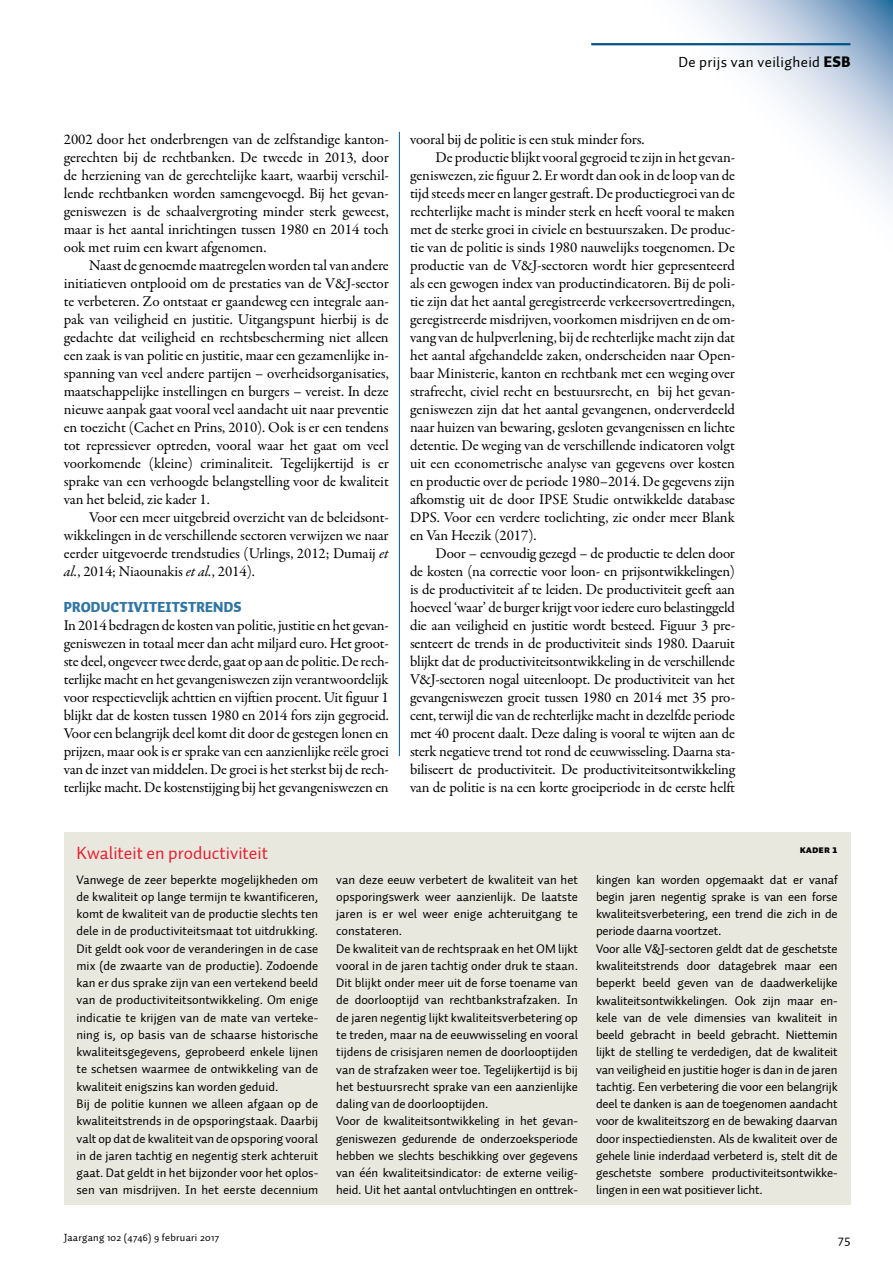
<style>
.page{position:relative;width:893px;height:1263px;background:#fff}
.page>*{position:absolute;margin:0;border:0;box-sizing:border-box;transform-origin:0 0}
.t1{font:18px "Auto 1";color:#e42231}
.t2{font:15px/18px "Garamond Premr Pro";letter-spacing:-.01em;color:#000;text-align:justify}
.t3{font:15px "Auto 1";letter-spacing:.025em;color:#000}
.t4{font:900 14.25px "Auto 1";letter-spacing:.01em;color:#3276a4}
.t5{font:13.5px "Auto 1";color:#000}
.t6{font:12.75px/17.2px "Auto 1";color:#000}
.t7{font:10.5px "Auto 1";letter-spacing:.025em;color:#000}
.t8{font:10.5px "Auto 1 Black Sm Cp";color:#000}
.s1{font-weight:900}
.s2{font-style:italic}
</style>
<div class="page">
<svg style="left:641px;top:0;width:252px;height:208px"></svg>
<hr style="left:591px;top:43px;width:259px;height:2px;background:#005387">
<div style="left:64px;top:832px;width:786px;height:372px;background:#e9e8df"></div>
<hr style="left:399px;top:132px;width:1px;height:624px;background:#005387">
<p class="t3" style="left:678px;top:53px;width:174px">De prijs van veiligheid <span class="s1">ESB</span></p>
<p class="t2" style="left:64px;top:131px;width:327px">2002 door het onderbrengen van de zelfstandige kanton&shy;gerechten bij de rechtbanken. De tweede in 2013, door de herziening van de gerechtelijke kaart, waarbij verschil&shy;lende rechtbanken worden samengevoegd. Bij het gevan&shy;geniswezen is de schaalvergroting minder sterk geweest, maar is het aantal inrichtingen tussen 1980 en 2014 toch ook met ruim een kwart afgenomen.</p>
<p class="t2" style="left:64px;top:257px;width:327px;text-indent:26px">Naast de genoemde maatregelen worden tal van andere initiatieven ontplooid om de prestaties van de V&amp;J-sector te verbeteren. Zo ontstaat er gaandeweg een integrale aan&shy;pak van veiligheid en justitie. Uitgangspunt hierbij is de gedachte dat veiligheid en rechtsbescherming niet alleen een zaak is van politie en justitie, maar een gezamenlijke in&shy;spanning van veel andere partijen – overheidsorganisaties, maatschappelijke instellingen en burgers – vereist. In deze nieuwe aanpak gaat vooral veel aandacht uit naar preventie en toezicht (Cachet en Prins, 2010). Ook is er een tendens tot repressiever optreden, vooral waar het gaat om veel voorkomende (kleine) criminaliteit. Tegelijkertijd is er sprake van een verhoogde belangstelling voor de kwaliteit van het beleid, zie kader 1.</p>
<p class="t2" style="left:64px;top:509px;width:326px;text-indent:26px">Voor een meer uitgebreid overzicht van de beleidsont&shy;wikkelingen in de verschillende sectoren verwijzen we naar eerder uitgevoerde trendstudies (Urlings, 2012; Dumaij <span class="s2">et al.</span>, 2014; Niaounakis <span class="s2">et al.</span>, 2014).</p>
<p class="t4" style="left:64px;top:598px;width:179px">PRODUCTIVITEITSTRENDS</p>
<p class="t2" style="left:64px;top:617px;width:327px">In 2014 bedragen de kosten van politie, justitie en het gevan&shy;geniswezen in totaal meer dan acht miljard euro. Het groot&shy;ste deel, ongeveer twee derde, gaat op aan de politie. De rech&shy;terlijke macht en het gevangeniswezen zijn verantwoordelijk voor respectievelijk achttien en vijftien procent. Uit figuur 1 blijkt dat de kosten tussen 1980 en 2014 fors zijn gegroeid.<br>Voor een belangrijk deel komt dit door de gestegen lonen en prijzen, maar ook is er sprake van een aanzienlijke reële groei van de inzet van middelen. De groei is het sterkst bij de rech&shy;terlijke macht. De kostenstijging bij het gevangeniswezen en</p>
<p class="t2" style="left:410px;top:131px;width:236px">vooral bij de politie is een stuk minder fors.</p>
<p class="t2" style="left:436px;top:149px;width:301px">De productie blijkt vooral gegroeid te zijn in het gevan-</p>
<p class="t2" style="left:410px;top:167px;width:326px">geniswezen, zie figuur 2. Er wordt dan ook in de loop van de</p>
<p class="t2" style="left:410px;top:185px;width:327px">tijd steeds meer en langer gestraft. De productiegroei van de</p>
<p class="t2" style="left:410px;top:203px;width:327px">rechterlijke macht is minder sterk en heeft vooral te maken</p>
<p class="t2" style="left:410px;top:221px;width:326px">met de sterke groei in civiele en bestuurszaken. De produc-</p>
<p class="t2" style="left:410px;top:239px;width:327px">tie van de politie is sinds 1980 nauwelijks toegenomen. De</p>
<p class="t2" style="left:410px;top:257px;width:326px">productie van de V&amp;J-sectoren wordt hier gepresenteerd</p>
<p class="t2" style="left:410px;top:275px;width:326px">als een gewogen index van productindicatoren. Bij de poli-</p>
<p class="t2" style="left:410px;top:293px;width:326px">tie zijn dat het aantal geregistreerde verkeersovertredingen,</p>
<p class="t2" style="left:410px;top:311px;width:326px">geregistreerde misdrijven, voorkomen misdrijven en de om-</p>
<p class="t2" style="left:410px;top:329px;width:326px">vang van de hulpverlening, bij de rechterlijke macht zijn dat</p>
<p class="t2" style="left:410px;top:347px;width:326px">het aantal afgehandelde zaken, onderscheiden naar Open-</p>
<p class="t2" style="left:410px;top:365px;width:326px">baar Ministerie, kanton en rechtbank met een weging over</p>
<p class="t2" style="left:410px;top:383px;width:326px">strafrecht, civiel recht en bestuursrecht, en bij het gevan-</p>
<p class="t2" style="left:410px;top:401px;width:327px">geniswezen zijn dat het aantal gevangenen, onderverdeeld</p>
<p class="t2" style="left:410px;top:419px;width:326px">naar huizen van bewaring, gesloten gevangenissen en lichte</p>
<p class="t2" style="left:410px;top:437px;width:326px">detentie. De weging van de verschillende indicatoren volgt</p>
<p class="t2" style="left:410px;top:455px;width:326px">uit een econometrische analyse van gegevens over kosten</p>
<p class="t2" style="left:410px;top:473px;width:327px">en productie over de periode 1980–2014. De gegevens zijn</p>
<p class="t2" style="left:410px;top:491px;width:326px">afkomstig uit de door IPSE Studie ontwikkelde database</p>
<p class="t2" style="left:410px;top:509px;width:326px">DPS. Voor een verdere toelichting, zie onder meer Blank</p>
<p class="t2" style="left:410px;top:527px;width:128px">en Van Heezik (2017).</p>
<p class="t2" style="left:436px;top:545px;width:301px">Door – eenvoudig gezegd – de productie te delen door</p>
<p class="t2" style="left:410px;top:563px;width:327px">de kosten (na correctie voor loon- en prijsontwikkelingen)</p>
<p class="t2" style="left:410px;top:581px;width:326px">is de productiviteit af te leiden. De productiviteit geeft aan</p>
<p class="t2" style="left:410px;top:599px;width:326px">hoeveel ‘waar’ de burger krijgt voor iedere euro belastinggeld</p>
<p class="t2" style="left:410px;top:617px;width:326px">die aan veiligheid en justitie wordt besteed. Figuur 3 pre-</p>
<p class="t2" style="left:410px;top:635px;width:326px">senteert de trends in de productiviteit sinds 1980. Daaruit</p>
<p class="t2" style="left:410px;top:653px;width:326px">blijkt dat de productiviteitsontwikkeling in de verschillende</p>
<p class="t2" style="left:410px;top:671px;width:326px">V&amp;J-sectoren nogal uiteenloopt. De productiviteit van het</p>
<p class="t2" style="left:410px;top:689px;width:326px">gevangeniswezen groeit tussen 1980 en 2014 met 35 pro-</p>
<p class="t2" style="left:410px;top:707px;width:327px">cent, terwijl die van de rechterlijke macht in dezelfde periode</p>
<p class="t2" style="left:410px;top:725px;width:326px">met 40 procent daalt. Deze daling is vooral te wijten aan de</p>
<p class="t2" style="left:410px;top:743px;width:326px">sterk negatieve trend tot rond de eeuwwisseling. Daarna sta-</p>
<p class="t2" style="left:410px;top:761px;width:326px">biliseert de productiviteit. De productiviteitsontwikkeling</p>
<p class="t2" style="left:410px;top:779px;width:326px">van de politie is na een korte groeiperiode in de eerste helft</p>
<p class="t1" style="left:77px;top:841px;width:193px">Kwaliteit en productiviteit</p>
<p class="t8" style="left:800px;top:843px;width:39px">KADER 1</p>
<p class="t6" style="left:77px;top:871px;width:243px">Vanwege de zeer beperkte mogelijkheden om de kwaliteit op lange termijn te kwantificeren, komt de kwaliteit van de productie slechts ten dele in de productiviteitsmaat tot uitdrukking.<br>Dit geldt ook voor de veranderingen in de case mix (de zwaarte van de productie). Zodoende kan er dus sprake zijn van een vertekend beeld van de productiviteitsontwikkeling. Om enige indicatie te krijgen van de mate van verteke&shy;ning is, op basis van de schaarse historische kwaliteitsgegevens, geprobeerd enkele lijnen te schetsen waarmee de ontwikkeling van de kwaliteit enigszins kan worden geduid.<br>Bij de politie kunnen we alleen afgaan op de kwaliteitstrends in de opsporingstaak. Daarbij valt op dat de kwaliteit van de opsporing vooral in de jaren tachtig en negentig sterk achteruit gaat. Dat geldt in het bijzonder voor het oplos&shy;sen van misdrijven. In het eerste decennium</p>
<p class="t6" style="left:336px;top:871px;width:243px">van deze eeuw verbetert de kwaliteit van het opsporingswerk weer aanzienlijk. De laatste jaren is er wel weer enige achteruitgang te constateren.<br>De kwaliteit van de rechtspraak en het OM lijkt vooral in de jaren tachtig onder druk te staan.<br>Dit blijkt onder meer uit de forse toename van de doorlooptijd van rechtbankstrafzaken. In de jaren negentig lijkt kwaliteitsverbetering op te treden, maar na de eeuwwisseling en vooral tijdens de crisisjaren nemen de doorlooptijden van de strafzaken weer toe. Tegelijkertijd is bij het bestuursrecht sprake van een aanzienlijke daling van de doorlooptijden.<br>Voor de kwaliteitsontwikkeling in het gevan&shy;geniswezen gedurende de onderzoeksperiode hebben we slechts beschikking over gegevens van één kwaliteitsindicator: de externe veilig&shy;heid. Uit het aantal ontvluchtingen en onttrek-</p>
<p class="t6" style="left:596px;top:871px;width:243px">kingen kan worden opgemaakt dat er vanaf begin jaren negentig sprake is van een forse kwaliteitsverbetering, een trend die zich in de periode daarna voortzet.<br>Voor alle V&amp;J-sectoren geldt dat de geschetste kwaliteitstrends door datagebrek maar een beperkt beeld geven van de daadwerkelijke kwaliteitsontwikkelingen. Ook zijn maar en&shy;kele van de vele dimensies van kwaliteit in beeld gebracht in beeld gebracht. Niettemin lijkt de stelling te verdedigen, dat de kwaliteit van veiligheid en justitie hoger is dan in de jaren tachtig. Een verbetering die voor een belangrijk deel te danken is aan de toegenomen aandacht voor de kwaliteitszorg en de bewaking daarvan door inspectiediensten. Als de kwaliteit over de gehele linie inderdaad verbeterd is, stelt dit de geschetste sombere productiviteitsontwikke&shy;lingen in een wat positiever licht.</p>
<p class="t7" style="left:64px;top:1231px;width:157px">Jaargang 102 (4746) 9 februari 2017</p>
<p class="t5" style="left:838px;top:1231px;width:14px">75</p>
</div>
